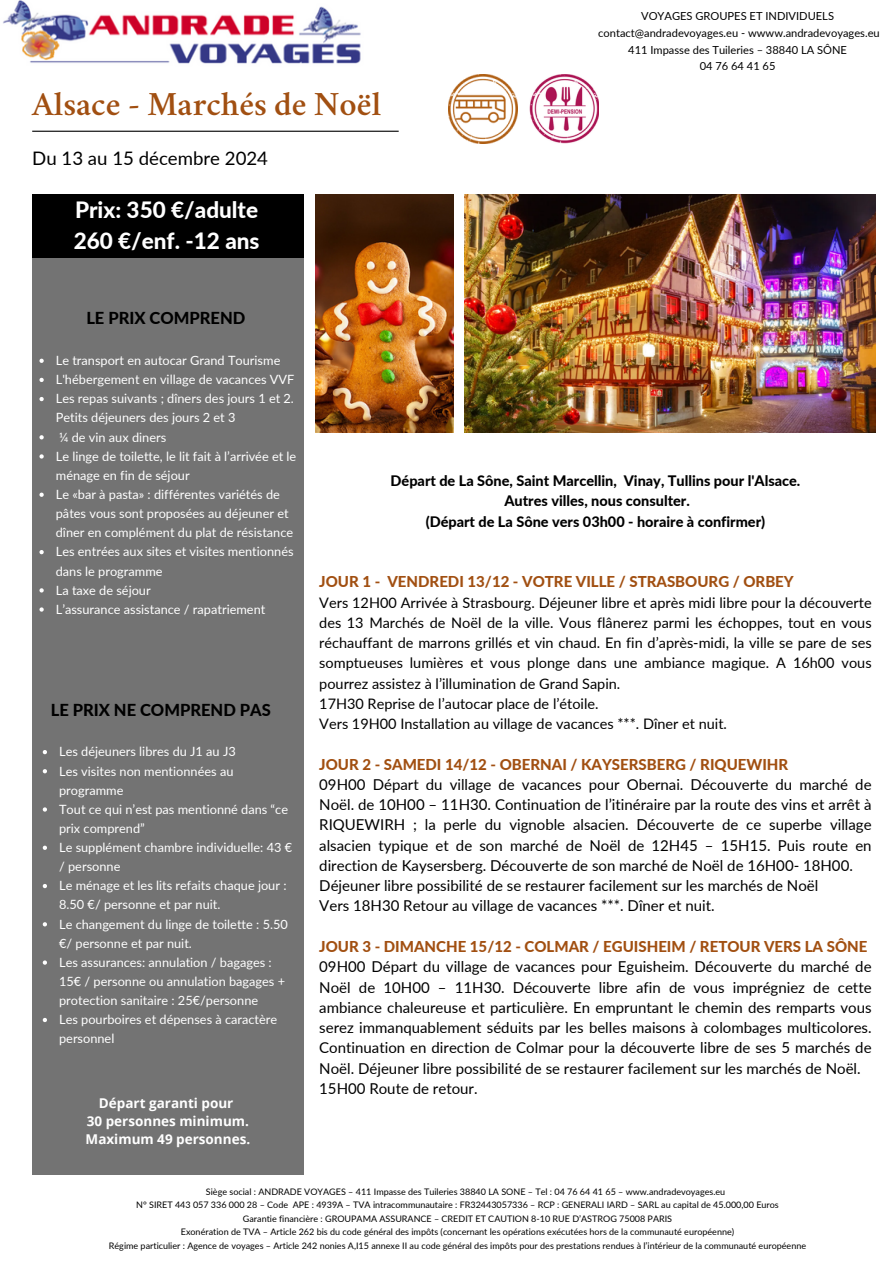
<style>
.page{position:relative;width:894px;height:1264px;background:#fff}
.page>*{position:absolute;margin:0;border:0;box-sizing:border-box;transform-origin:0 0}
.t1{font:600 34.05px "Crimson";color:#a14f11}
.t2{font:800 22.5px "Lato";color:#fff}
.t3{font:18.6px "Lato";color:#000}
.t4{font:800 16.5px "Lato";color:#000}
.t5{font:15px/20.2px "Lato";color:#000}
.t6{font:800 15px "Lato";color:#a14f11}
.t7{font:14.55px/20.2px "Lato";color:#000}
.t8{font:800 14.55px/20.2px "Lato";color:#000;text-align:center}
.t9{font:700 13.5px/18px "Open Sans";color:#fff;text-align:center}
.t10{font:12.75px/19.2px "Lato";color:#fff}
.t11{font:11.1px "Lato";color:#000}
.t12{font:9px "Lato";color:#000}
</style>
<div class="page">
<div style="left:32px;top:221px;width:271px;height:953px;background:#737373"></div>
<img style="left:3px;top:0;width:358px;height:64px">
<div style="left:32px;top:195px;width:271px;height:63px;background:#000"></div>
<img style="left:448px;top:74px;width:69px;height:69px">
<hr style="left:32px;top:131px;width:366px;height:1px;background:#000">
<img style="left:530px;top:74px;width:68px;height:69px">
<svg style="left:39px;top:358px;width:5px;height:5px"></svg>
<svg style="left:39px;top:378px;width:5px;height:4px"></svg>
<svg style="left:39px;top:397px;width:5px;height:4px"></svg>
<svg style="left:39px;top:435px;width:5px;height:4px"></svg>
<svg style="left:39px;top:454px;width:5px;height:4px"></svg>
<svg style="left:39px;top:492px;width:5px;height:5px"></svg>
<svg style="left:39px;top:550px;width:5px;height:4px"></svg>
<svg style="left:39px;top:588px;width:5px;height:4px"></svg>
<svg style="left:39px;top:607px;width:5px;height:4px"></svg>
<svg style="left:43px;top:750px;width:4px;height:4px"></svg>
<svg style="left:43px;top:769px;width:4px;height:4px"></svg>
<svg style="left:43px;top:807px;width:4px;height:4px"></svg>
<svg style="left:43px;top:845px;width:4px;height:4px"></svg>
<svg style="left:43px;top:884px;width:4px;height:4px"></svg>
<svg style="left:43px;top:922px;width:4px;height:4px"></svg>
<svg style="left:43px;top:960px;width:4px;height:4px"></svg>
<svg style="left:43px;top:1018px;width:4px;height:4px"></svg>
<img style="left:464px;top:195px;width:410px;height:237px">
<img style="left:316px;top:195px;width:137px;height:237px">
<p class="t1" style="left:32px;top:92px;width:350px">Alsace - Marchés de Noël</p>
<p class="t3" style="left:32px;top:147px;width:237px">Du 13 au 15 décembre 2024</p>
<p class="t2" style="left:75px;top:196px;width:185px">Prix: 350 €/adulte</p>
<p class="t2" style="left:74px;top:226px;width:187px">260 €/enf. -12 ans</p>
<p class="t4" style="left:86px;top:308px;width:160px">LE PRIX COMPREND</p>
<p class="t11" style="left:641px;top:9px;width:194px">VOYAGES GROUPES ET INDIVIDUELS</p>
<p class="t11" style="left:598px;top:26px;width:283px">contact@andradevoyages.eu - wwww.andradevoyages.eu</p>
<p class="t11" style="left:628px;top:43px;width:220px">411 Impasse des Tuileries – 38840 LA SÔNE</p>
<p class="t11" style="left:699px;top:59px;width:77px">04 76 64 41 65</p>
<p class="t10" style="left:56px;top:350px;width:226px">Le transport en autocar Grand Tourisme</p>
<p class="t10" style="left:56px;top:369px;width:240px">L'hébergement en village de vacances VVF</p>
<p class="t10" style="left:56px;top:389px;width:239px">Les repas suivants ; dîners des jours 1 et 2.<br>Petits déjeuners des jours 2 et 3</p>
<p class="t10" style="left:59px;top:427px;width:109px">¼ de vin aux diners</p>
<h2 class="t10" style="left:56px;top:446px;width:242px">Le linge de toilette, le lit fait à l’arrivée et le ménage en fin de séjour</h2>
<p class="t10" style="left:56px;top:484px;width:239px">Le «bar à pasta» : différentes variétés de pâtes vous sont proposées au déjeuner et dîner en complément du plat de résistance</p>
<p class="t10" style="left:56px;top:542px;width:239px">Les entrées aux sites et visites mentionnés dans le programme</p>
<p class="t10" style="left:56px;top:580px;width:96px">La taxe de séjour</p>
<p class="t10" style="left:56px;top:599px;width:211px">L’assurance assistance / rapatriement</p>
<p class="t4" style="left:51px;top:699px;width:221px">LE PRIX NE COMPREND PAS</p>
<p class="t10" style="left:59px;top:741px;width:178px">Les déjeuners libres du J1 au J3</p>
<p class="t10" style="left:59px;top:761px;width:176px">Les visites non mentionnées au programme</p>
<p class="t10" style="left:59px;top:799px;width:230px">Tout ce qui n’est pas mentionné dans “ce prix comprend”</p>
<p class="t10" style="left:59px;top:837px;width:234px">Le supplément chambre individuelle: 43 € / personne</p>
<p class="t10" style="left:59px;top:875px;width:229px">Le ménage et les lits refaits chaque jour :<br>8.50 €/ personne et par nuit.</p>
<h6 class="t10" style="left:59px;top:914px;width:230px">Le changement du linge de toilette : 5.50 €/ personne et par nuit.</h6>
<p class="t10" style="left:59px;top:952px;width:227px">Les assurances: annulation / bagages :<br>15€ / personne ou annulation bagages + protection sanitaire : 25€/personne</p>
<p class="t10" style="left:59px;top:1009px;width:220px">Les pourboires et dépenses à caractère personnel</p>
<p class="t9" style="left:86px;top:1093px;width:166px">Départ garanti pour<br>30 personnes minimum.<br>Maximum 49 personnes.</p>
<p class="t8" style="left:390px;top:470px;width:411px">Départ de La Sône, Saint Marcellin, Vinay, Tullins pour l'Alsace.<br>Autres villes, nous consulter.<br>(Départ de La Sône vers 03h00 - horaire à confirmer)</p>
<p class="t6" style="left:319px;top:572px;width:476px">JOUR 1 - VENDREDI 13/12 - VOTRE VILLE / STRASBOURG / ORBEY</p>
<p class="t7" style="left:319px;top:592px;width:553px">Vers 12H00 Arrivée à Strasbourg. Déjeuner libre et après midi libre pour la découverte des 13 Marchés de Noël de la ville. Vous flânerez parmi les échoppes, tout en vous réchauffant de marrons grillés et vin chaud. En fin d’après-midi, la ville se pare de ses somptueuses lumières et vous plonge dans une ambiance magique. A 16h00 vous pourrez assistez à l’illumination de Grand Sapin.<br>17H30 Reprise de l’autocar place de l’étoile.<br>Vers 19H00 Installation au village de vacances ***. Dîner et nuit.</p>
<p class="t6" style="left:319px;top:754px;width:470px">JOUR 2 - SAMEDI 14/12 - OBERNAI / KAYSERSBERG / RIQUEWIHR</p>
<p class="t5" style="left:319px;top:774px;width:553px">09H00 Départ du village de vacances pour Obernai. Découverte du marché de Noël. de 10H00 – 11H30. Continuation de l’itinéraire par la route des vins et arrêt à RIQUEWIRH ; la perle du vignoble alsacien. Découverte de ce superbe village alsacien typique et de son marché de Noël de 12H45 – 15H15. Puis route en direction de Kaysersberg. Découverte de son marché de Noël de 16H00- 18H00.<br>Déjeuner libre possibilité de se restaurer facilement sur les marchés de Noël<br>Vers 18H30 Retour au village de vacances ***. Dîner et nuit.</p>
<p class="t6" style="left:319px;top:937px;width:549px">JOUR 3 - DIMANCHE 15/12 - COLMAR / EGUISHEIM / RETOUR VERS LA SÔNE</p>
<p class="t5" style="left:319px;top:956px;width:553px">09H00 Départ du village de vacances pour Eguisheim. Découverte du marché de Noël de 10H00 – 11H30. Découverte libre afin de vous imprégniez de cette ambiance chaleureuse et particulière. En empruntant le chemin des remparts vous serez immanquablement séduits par les belles maisons à colombages multicolores.<br>Continuation en direction de Colmar pour la découverte libre de ses 5 marchés de Noël. Déjeuner libre possibilité de se restaurer facilement sur les marchés de Noël.<br>15H00 Route de retour.</p>
<p class="t12" style="left:206px;top:1185px;width:521px">Siège social : ANDRADE VOYAGES – 411 Impasse des Tuileries 38840 LA SONE – Tel : 04 76 64 41 65 – www.andradevoyages.eu</p>
<p class="t12" style="left:136px;top:1199px;width:644px">N° SIRET 443 057 336 000 28 – Code APE : 4939A – TVA intracommunautaire : FR32443057336 – RCP : GENERALI IARD – SARL au capital de 45.000,00 Euros</p>
<p class="t12" style="left:243px;top:1212px;width:430px">Garantie financière : GROUPAMA ASSURANCE – CREDIT ET CAUTION 8-10 RUE D’ASTROG 75008 PARIS</p>
<p class="t12" style="left:181px;top:1226px;width:554px">Exonération de TVA – Article 262 bis du code général des impôts (concernant les opérations exécutées hors de la communauté européenne)</p>
<p class="t12" style="left:109px;top:1239px;width:698px">Régime particulier : Agence de voyages – Article 242 nonies A,I15 annexe II au code général des impôts pour des prestations rendues à l’intérieur de la communauté européenne</p>
</div>
